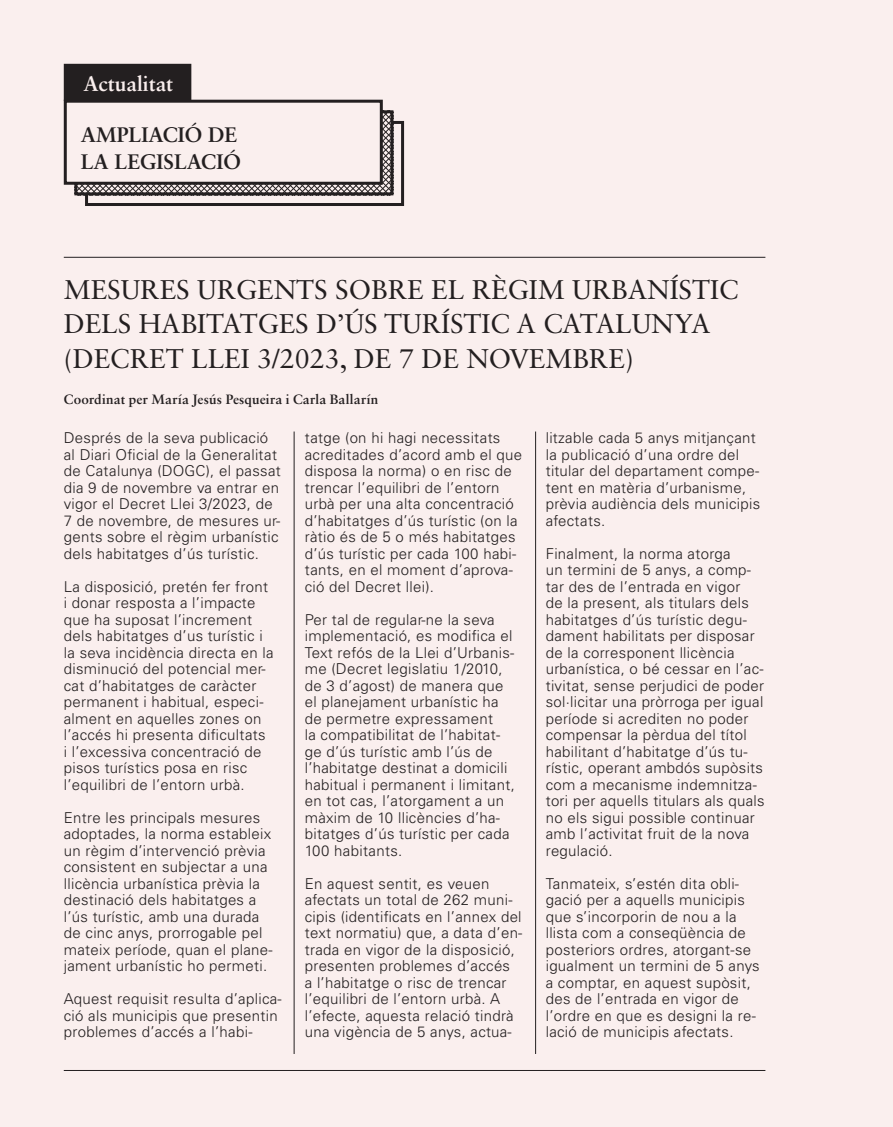
<style>
.page{position:relative;width:893px;height:1127px;background:#faefee}
.page>*{position:absolute;margin:0;border:0;box-sizing:border-box;transform-origin:0 0}
.t1{font:27px/34.5px "Sabon LT Std";color:#231f20}
.t2{font:700 21px/27px "Sabon LT Std";color:#231f20}
.t3{font:700 21px "Sabon LT Std";color:#faefee}
.t4{font:300 15px/16.5px "Univers LT Std";letter-spacing:.02em;color:#231f20}
.t5{font:700 13.5px "Sabon LT Std";letter-spacing:.015em;color:#231f20}
</style>
<div class="page">
<hr style="left:64px;top:1070px;width:701px;height:1px;background:#231f20">
<hr style="left:64px;top:257px;width:701px;height:1px;background:#231f20">
<hr style="left:294px;top:431px;width:1px;height:623px;background:#231f20">
<hr style="left:535px;top:431px;width:1px;height:623px;background:#231f20">
<div style="left:85px;top:121px;width:319px;height:85px;border:3px solid #231f20"></div>
<svg style="left:78px;top:114px;width:311px;height:77px"></svg>
<div style="left:74px;top:110px;width:319px;height:85px;border:3px solid #231f20"></div>
<div style="left:65px;top:101px;width:316px;height:82px;background:#faefee"></div>
<div style="left:64px;top:100px;width:319px;height:85px;border:3px solid #231f20"></div>
<div style="left:65px;top:65px;width:125px;height:34px;background:#231f20"></div>
<div style="left:64px;top:64px;width:127px;height:37px;border:3px solid #231f20"></div>
<h2 class="t3" style="left:83px;top:71px;width:91px">Actualitat</h2>
<h2 class="t2" style="left:81px;top:120px;width:162px">AMPLIACIÓ DE<br>LA LEGISLACIÓ</h2>
<h1 class="t1" style="left:64px;top:272px;width:676px">MESURES URGENTS SOBRE EL RÈGIM URBANÍSTIC<br>DELS HABITATGES D’ÚS TURÍSTIC A CATALUNYA (DECRET LLEI 3/2023, DE 7 DE NOVEMBRE)</h1>
<p class="t5" style="left:64px;top:391px;width:316px">Coordinat per María Jesús Pesqueira i Carla Ballarín</p>
<p class="t4" style="left:64px;top:430px;width:219px">Després de la seva publicació al Diari Oficial de la Generalitat de Catalunya (DOGC), el passat dia 9 de novembre va entrar en vigor el Decret Llei 3/2023, de<br>7 de novembre, de mesures ur&shy;gents sobre el règim urbanístic dels habitatges d’ús turístic.</p>
<p class="t4" style="left:64px;top:578px;width:211px">La disposició, pretén fer front i donar resposta a l’impacte que ha suposat l’increment dels habitatges d’us turístic i la seva incidència directa en la disminució del potencial mer&shy;cat d’habitatges de caràcter permanent i habitual, especi&shy;alment en aquelles zones on l’accés hi presenta dificultats<br>i l’excessiva concentració de pisos turístics posa en risc l’equilibri de l’entorn urbà.</p>
<p class="t4" style="left:64px;top:809px;width:210px">Entre les principals mesures adoptades, la norma estableix un règim d’intervenció prèvia consistent en subjectar a una llicència urbanística prèvia la destinació dels habitatges a l’ús turístic, amb una durada de cinc anys, prorrogable pel mateix període, quan el plane&shy;jament urbanístic ho permeti.</p>
<p class="t4" style="left:64px;top:991px;width:219px">Aquest requisit resulta d’aplica&shy;ció als municipis que presentin problemes d’accés a l’habi-</p>
<p class="t4" style="left:305px;top:430px;width:219px">tatge (on hi hagi necessitats acreditades d’acord amb el que disposa la norma) o en risc de trencar l’equilibri de l’entorn urbà per una alta concentració d’habitatges d’ús turístic (on la ràtio és de 5 o més habitatges d’ús turístic per cada 100 habi&shy;tants, en el moment d’aprova&shy;ció del Decret llei).</p>
<p class="t4" style="left:305px;top:611px;width:212px">Per tal de regular-ne la seva implementació, es modifica el<br>Text refós de la Llei d’Urbanis&shy;me (Decret legislatiu 1/2010, de 3 d’agost) de manera que el planejament urbanístic ha de permetre expressament<br>la compatibilitat de l’habitat&shy;ge d’ús turístic amb l’ús de l’habitatge destinat a domicili habitual i permanent i limitant, en tot cas, l’atorgament a un màxim de 10 llicències d’ha&shy;bitatges d’ús turístic per cada<br>100 habitants.</p>
<p class="t4" style="left:305px;top:875px;width:219px">En aquest sentit, es veuen afectats un total de 262 muni&shy;cipis (identificats en l’annex del text normatiu) que, a data d’en&shy;trada en vigor de la disposició, presenten problemes d’accés<br>a l’habitatge o risc de trencar l’equilibri de l’entorn urbà. A l’efecte, aquesta relació tindrà una vigència de 5 anys, actua-</p>
<p class="t4" style="left:546px;top:430px;width:216px">litzable cada 5 anys mitjançant la publicació d’una ordre del titular del departament compe&shy;tent en matèria d’urbanisme, prèvia audiència dels municipis afectats.</p>
<p class="t4" style="left:546px;top:545px;width:221px">Finalment, la norma atorga<br>un termini de 5 anys, a comp&shy;tar des de l’entrada en vigor<br>de la present, als titulars dels habitatges d’ús turístic degu&shy;dament habilitats per disposar de la corresponent llicència urbanística, o bé cessar en l’ac&shy;tivitat, sense perjudici de poder sol·licitar una pròrroga per igual període si acrediten no poder compensar la pèrdua del títol habilitant d’habitatge d’ús tu&shy;rístic, operant ambdós supòsits com a mecanisme indemnitza&shy;tori per aquells titulars als quals no els sigui possible continuar amb l’activitat fruit de la nova regulació.</p>
<p class="t4" style="left:546px;top:875px;width:216px">Tanmateix, s’estén dita obli&shy;gació per a aquells municipis que s’incorporin de nou a la llista com a conseqüència de posteriors ordres, atorgant-se igualment un termini de 5 anys a comptar, en aquest supòsit, des de l’entrada en vigor de l’ordre en que es designi la re&shy;lació de municipis afectats.</p>
</div>
